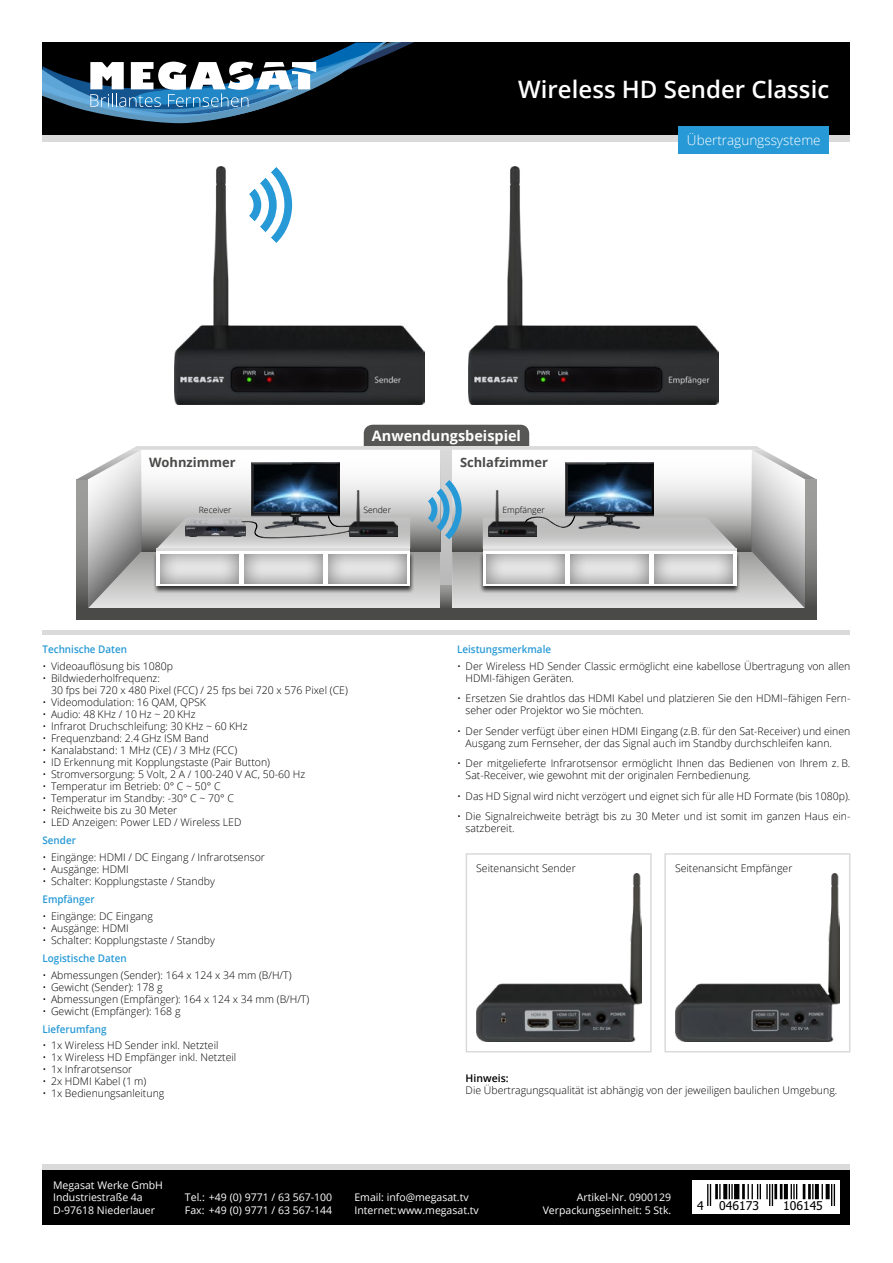
<style>
.page{position:relative;width:893px;height:1263px;background:#fff}
.page>*{position:absolute;margin:0;border:0;box-sizing:border-box;transform-origin:0 0}
.t1{font:600 24px "Open Sans";color:#fff}
.t2{font:700 14.4px "Open Sans";color:#fff}
.t3{font:300 13.5px "Open Sans";color:#fff}
.t4{font:700 12.9px "Open Sans";color:#4a4a49}
.t5{font:12.15px "Tahoma";color:#000}
.t6{font:300 10.5px/12px "Open Sans";color:#000}
.t7{font:10.5px/12.6px "Open Sans";color:#fff}
.t8{font:600 10.5px "Open Sans";color:#2699d6;scale:.94 1}
.t9{font:600 10.5px "Open Sans";color:#000}
.t10{font:300 8.55px "Open Sans";color:#000}
</style>
<div class="page">
<div style="left:43px;top:43px;width:807px;height:92px;background:#000"></div>
<div style="left:43px;top:135px;width:807px;height:7px;background:#dadada"></div>
<div style="left:43px;top:1164px;width:807px;height:6px;background:#dadada"></div>
<div style="left:43px;top:630px;width:807px;height:5px;background:#dadada"></div>
<div style="left:43px;top:1170px;width:807px;height:54px;background:#000"></div>
<svg style="left:43px;top:43px;width:369px;height:80px"></svg>
<img style="left:681px;top:1041px;width:152px;height:1px">
<div style="left:664px;top:853px;width:186px;height:199px;border:2px solid #dadada"></div>
<div style="left:466px;top:853px;width:186px;height:199px;border:2px solid #dadada"></div>
<div style="left:692px;top:1181px;width:148px;height:33px;background:#fff"></div>
<svg style="left:711px;top:1184px;width:119px;height:22px"></svg>
<svg style="left:707px;top:1184px;width:4px;height:22px"></svg>
<hr style="left:715px;top:1184px;width:3px;height:15px;background:#000">
<svg style="left:719px;top:1184px;width:2px;height:15px"></svg>
<svg style="left:723px;top:1184px;width:4px;height:15px"></svg>
<svg style="left:729px;top:1184px;width:4px;height:15px"></svg>
<div style="left:734px;top:1184px;width:5px;height:15px;background:#000"></div>
<hr style="left:742px;top:1184px;width:3px;height:15px;background:#000">
<svg style="left:747px;top:1184px;width:26px;height:22px"></svg>
<hr style="left:774px;top:1184px;width:3px;height:15px;background:#000">
<svg style="left:780px;top:1184px;width:2px;height:15px"></svg>
<svg style="left:784px;top:1184px;width:4px;height:15px"></svg>
<svg style="left:791px;top:1184px;width:6px;height:15px"></svg>
<svg style="left:803px;top:1184px;width:2px;height:15px"></svg>
<hr style="left:808px;top:1184px;width:3px;height:15px;background:#000">
<svg style="left:812px;top:1184px;width:1px;height:15px"></svg>
<svg style="left:815px;top:1184px;width:4px;height:15px"></svg>
<svg style="left:822px;top:1184px;width:1px;height:15px"></svg>
<svg style="left:826px;top:1184px;width:4px;height:15px"></svg>
<svg style="left:831px;top:1184px;width:4px;height:22px"></svg>
<div style="left:678px;top:126px;width:151px;height:27px;background:#2699d6"></div>
<img style="left:174px;top:167px;width:251px;height:238px">
<img style="left:468px;top:167px;width:251px;height:238px">
<svg style="left:249px;top:167px;width:43px;height:76px"></svg>
<div style="left:76px;top:609px;width:740px;height:11px;background:#4a4a49"></div>
<svg style="left:76px;top:425px;width:740px;height:184px"></svg>
<img style="left:675px;top:873px;width:165px;height:168px">
<img style="left:476px;top:873px;width:165px;height:168px">
<h1 class="t1" style="left:518px;top:73px;width:312px">Wireless HD Sender Classic</h1>
<h2 class="t2" style="left:372px;top:426px;width:151px">Anwendungsbeispiel</h2>
<p class="t4" style="left:149px;top:453px;width:88px">Wohnzimmer</p>
<p class="t4" style="left:460px;top:453px;width:90px">Schlafzimmer</p>
<p class="t10" style="left:363px;top:504px;width:29px">Sender</p>
<p class="t10" style="left:502px;top:504px;width:44px">Empfänger</p>
<p class="t10" style="left:199px;top:504px;width:34px">Receiver</p>
<p class="t3" style="left:687px;top:131px;width:135px">Übertragungssysteme</p>
<p class="t8" style="left:43px;top:642px;width:91px">Technische Daten</p>
<p class="t6" style="left:43px;top:660px;width:132px">• Videoauflösung bis 1080p</p>
<p class="t6" style="left:51px;top:672px;width:298px;text-indent:-9px">• Bildwiederholfrequenz:<br>30 fps bei 720 x 480 Pixel (FCC) / 25 fps bei 720 x 576 Pixel (CE)</p>
<p class="t6" style="left:43px;top:696px;width:165px">• Videomodulation: 16 QAM, QPSK</p>
<p class="t6" style="left:43px;top:708px;width:155px">• Audio: 48 KHz / 10 Hz ~ 20 KHz</p>
<p class="t6" style="left:43px;top:720px;width:206px">• Infrarot Druchschleifung: 30 KHz ~ 60 KHz</p>
<p class="t6" style="left:43px;top:732px;width:168px">• Frequenzband: 2.4 GHz ISM Band</p>
<p class="t6" style="left:43px;top:744px;width:196px">• Kanalabstand: 1 MHz (CE) / 3 MHz (FCC)</p>
<p class="t6" style="left:43px;top:756px;width:229px">• ID Erkennung mit Kopplungstaste (Pair Button)</p>
<p class="t6" style="left:43px;top:768px;width:264px">• Stromversorgung: 5 Volt, 2 A / 100-240 V AC, 50-60 Hz</p>
<p class="t6" style="left:43px;top:780px;width:180px">• Temperatur im Betrieb: 0° C ~ 50° C</p>
<p class="t6" style="left:43px;top:792px;width:193px">• Temperatur im Standby: -30° C ~ 70° C</p>
<p class="t6" style="left:43px;top:804px;width:136px">• Reichweite bis zu 30 Meter</p>
<p class="t6" style="left:43px;top:816px;width:200px">• LED Anzeigen: Power LED / Wireless LED</p>
<p class="t8" style="left:43px;top:833px;width:37px">Sender</p>
<p class="t6" style="left:43px;top:850px;width:224px">• Eingänge: HDMI / DC Eingang / Infrarotsensor</p>
<p class="t6" style="left:43px;top:862px;width:88px">• Ausgänge: HDMI</p>
<p class="t6" style="left:43px;top:874px;width:174px">• Schalter: Kopplungstaste / Standby</p>
<p class="t8" style="left:43px;top:892px;width:57px">Empfänger</p>
<p class="t6" style="left:43px;top:909px;width:112px">• Eingänge: DC Eingang</p>
<p class="t6" style="left:43px;top:921px;width:88px">• Ausgänge: HDMI</p>
<p class="t6" style="left:43px;top:933px;width:174px">• Schalter: Kopplungstaste / Standby</p>
<p class="t8" style="left:43px;top:951px;width:91px">Logistische Daten</p>
<p class="t6" style="left:43px;top:968px;width:251px">• Abmessungen (Sender): 164 x 124 x 34 mm (B/H/T)</p>
<p class="t6" style="left:43px;top:980px;width:122px">• Gewicht (Sender): 178 g</p>
<p class="t6" style="left:43px;top:992px;width:268px">• Abmessungen (Empfänger): 164 x 124 x 34 mm (B/H/T)</p>
<p class="t6" style="left:43px;top:1004px;width:139px">• Gewicht (Empfänger): 168 g</p>
<p class="t8" style="left:43px;top:1022px;width:70px">Lieferumfang</p>
<p class="t6" style="left:43px;top:1039px;width:177px">• 1x Wireless HD Sender inkl. Netzteil</p>
<p class="t6" style="left:43px;top:1051px;width:195px">• 1x Wireless HD Empfänger inkl. Netzteil</p>
<p class="t6" style="left:43px;top:1063px;width:91px">• 1x Infrarotsensor</p>
<p class="t6" style="left:43px;top:1075px;width:105px">• 2x HDMI Kabel (1 m)</p>
<p class="t6" style="left:43px;top:1087px;width:123px">• 1x Bedienungsanleitung</p>
<p class="t8" style="left:457px;top:642px;width:102px">Leistungsmerkmale</p>
<p class="t6" style="left:466px;top:660px;width:386px;text-indent:-9px">• Der Wireless HD Sender Classic ermöglicht eine kabellose Übertragung von allen<br>HDMI-fähigen Geräten.</p>
<p class="t6" style="left:466px;top:692px;width:386px;text-indent:-9px">• Ersetzen Sie drahtlos das HDMI Kabel und platzieren Sie den HDMI–fähigen Fern&shy;seher oder Projektor wo Sie möchten.</p>
<p class="t6" style="left:466px;top:725px;width:386px;text-indent:-9px">• Der Sender verfügt über einen HDMI Eingang (z.B. für den Sat-Receiver) und einen<br>Ausgang zum Fernseher, der das Signal auch im Standby durchschleifen kann.</p>
<p class="t6" style="left:466px;top:757px;width:386px;text-indent:-9px">• Der mitgelieferte Infrarotsensor ermöglicht Ihnen das Bedienen von Ihrem z. B.<br>Sat-Receiver, wie gewohnt mit der originalen Fernbedienung.</p>
<p class="t6" style="left:457px;top:790px;width:395px">• Das HD Signal wird nicht verzögert und eignet sich für alle HD Formate (bis 1080p).</p>
<p class="t6" style="left:466px;top:810px;width:386px;text-indent:-9px">• Die Signalreichweite beträgt bis zu 30 Meter und ist somit im ganzen Haus ein&shy;satzbereit.</p>
<p class="t6" style="left:476px;top:862px;width:101px">Seitenansicht Sender</p>
<p class="t6" style="left:675px;top:862px;width:119px">Seitenansicht Empfänger</p>
<p class="t9" style="left:466px;top:1071px;width:45px">Hinweis:</p>
<p class="t6" style="left:466px;top:1084px;width:373px">Die Übertragungsqualität ist abhängig von der jeweiligen baulichen Umgebung.</p>
<p class="t7" style="left:53px;top:1178px;width:111px">Megasat Werke GmbH<br>Industriestraße 4a<br>D-97618 Niederlauer</p>
<p class="t7" style="left:185px;top:1191px;width:149px">Tel.: +49 (0) 9771 / 63 567-100<br>Fax: +49 (0) 9771 / 63 567-144</p>
<p class="t7" style="left:354px;top:1191px;width:126px">Email: info@megasat.tv<br>Internet:www.megasat.tv</p>
<p class="t7" style="left:577px;top:1191px;width:96px">Artikel-Nr. 0900129</p>
<p class="t7" style="left:543px;top:1203px;width:130px">Verpackungseinheit: 5 Stk.</p>
<p class="t5" style="left:697px;top:1197px;width:8px">4</p>
<p class="t5" style="left:719px;top:1197px;width:41px">046173</p>
<p class="t5" style="left:783px;top:1197px;width:41px">106145</p>
</div>
